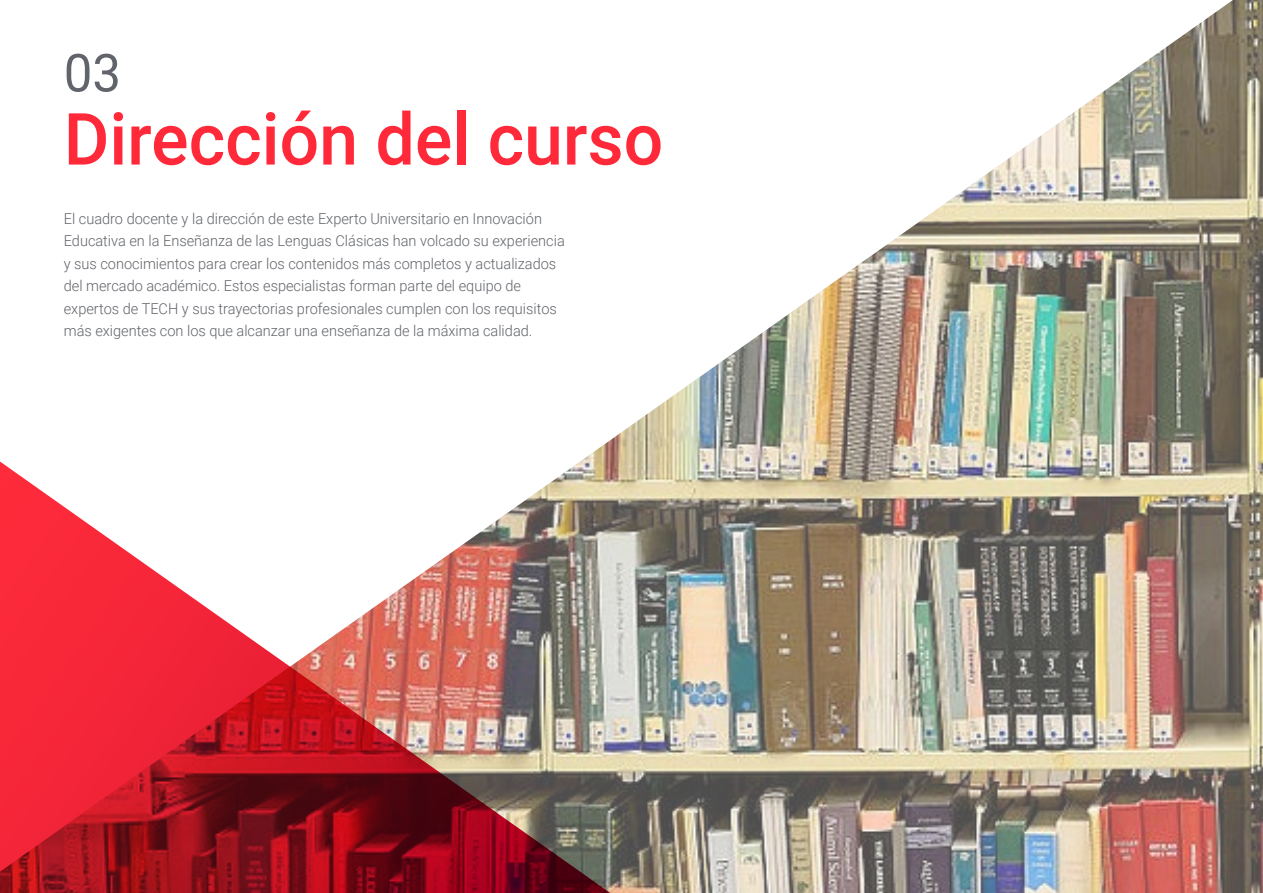
<style>
.page{position:relative;width:1263px;height:893px;background:#fff}
.page>*{position:absolute;margin:0;border:0;box-sizing:border-box;transform-origin:0 0}
.t1{font:500 72px "Roboto";color:#ff293a}
.t2{font:52.5px "Roboto";color:#61646a}
.t3{font:300 15px/22.5px "Roboto";color:#61646a}
</style>
<div class="page">
<img style="left:602px;top:0;width:661px;height:893px">
<img style="left:0;top:446px;width:640px;height:447px">
<h2 class="t2" style="left:64px;top:36px;width:59px">03</h2>
<h1 class="t1" style="left:64px;top:89px;width:601px">Dirección del curso</h1>
<p class="t3" style="left:64px;top:207px;width:502px">El cuadro docente y la dirección de este Experto Universitario en Innovación Educativa en la Enseñanza de las Lenguas Clásicas han volcado su experiencia y sus conocimientos para crear los contenidos más completos y actualizados del mercado académico. Estos especialistas forman parte del equipo de expertos de TECH y sus trayectorias profesionales cumplen con los requisitos más exigentes con los que alcanzar una enseñanza de la máxima calidad.</p>
</div>
